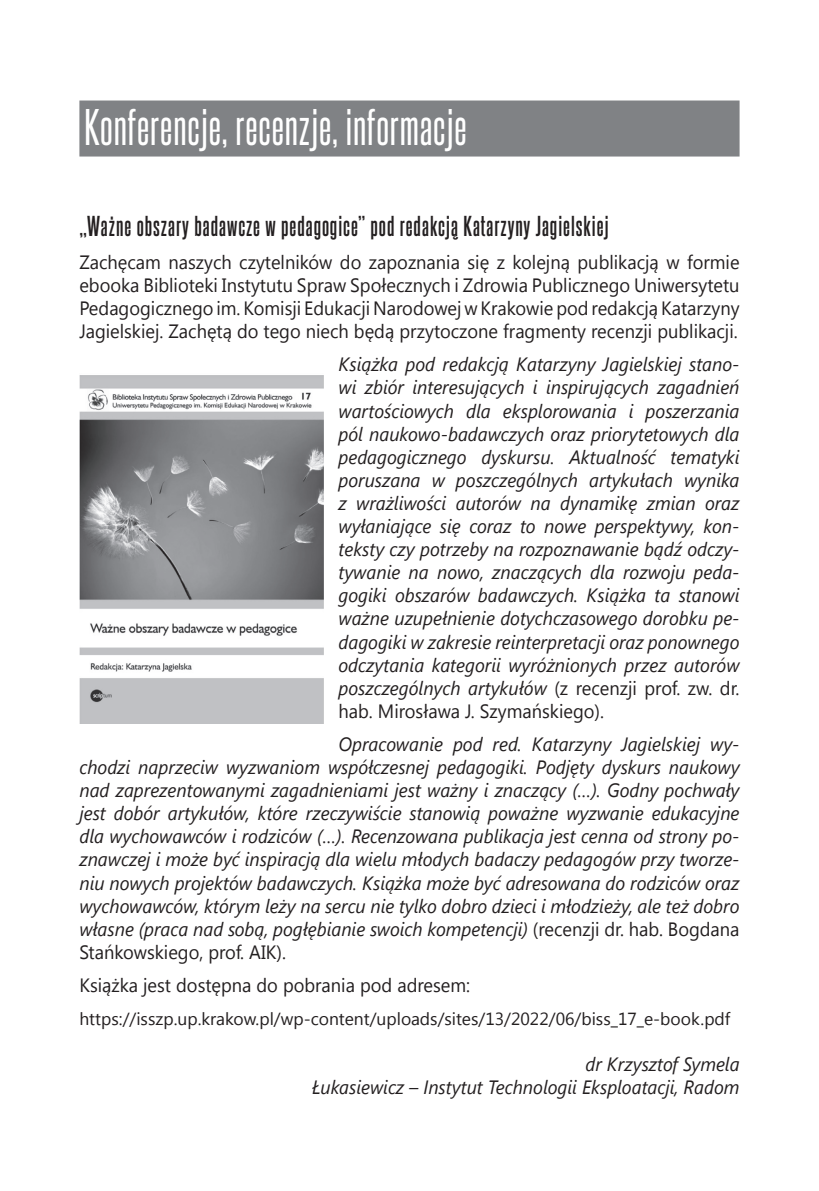
<style>
.page{position:relative;width:819px;height:1191px;background:#fff}
.page>*{position:absolute;margin:0;border:0;box-sizing:border-box;transform-origin:0 0}
.t1{font:43.75px "Steelfish Rg";letter-spacing:.02em;color:#fff}
.t2{font:700 24.5px "Steelfish Rg";letter-spacing:.04em;color:#231f20}
.t3{font:italic 19.25px/23.1px "Segoe UI";color:#231f20;text-align:justify;scale:.95 1}
.t4{font:19.25px/23.1px "Segoe UI";color:#231f20;text-align:justify;scale:.95 1}
.t5{font:17.5px "Segoe UI";color:#231f20}
.s1{font-style:normal}
</style>
<div class="page">
<div style="left:79px;top:100px;width:660px;height:56px;background:#808285"></div>
<img style="left:79px;top:375px;width:244px;height:349px">
<h1 class="t1" style="left:84px;top:100px;width:384px">Konferencje, recenzje, informacje</h1>
<p class="t2" style="left:79px;top:211px;width:530px">„Ważne obszary badawcze w pedagogice” pod redakcją Katarzyny Jagielskiej</p>
<p class="t4" style="left:79px;top:250px;width:696px">Zachęcam naszych czytelników do zapoznania się z kolejną publikacją w formie ebooka Biblioteki Instytutu Spraw Społecznych i Zdrowia Publicznego Uniwersytetu Pedagogicznego im. Komisji Edukacji Narodowej w Krakowie pod redakcją Katarzyny Jagielskiej. Zachętą do tego niech będą przytoczone fragmenty recenzji publikacji.</p>
<p class="t3" style="left:338px;top:352px;width:423px">Książka pod redakcją Katarzyny Jagielskiej stano&shy;wi zbiór interesujących i inspirujących zagadnień wartościowych dla eksplorowania i poszerzania pól naukowo-badawczych oraz priorytetowych dla pedagogicznego dyskursu. Aktualność tematyki poruszana w poszczególnych artykułach wynika z wrażliwości autorów na dynamikę zmian oraz wyłaniające się coraz to nowe perspektywy, kon&shy;teksty czy potrzeby na rozpoznawanie bądź odczy&shy;tywanie na nowo, znaczących dla rozwoju peda&shy;gogiki obszarów badawczych. Książka ta stanowi ważne uzupełnienie dotychczasowego dorobku pe&shy;dagogiki w zakresie reinterpretacji oraz ponownego odczytania kategorii wyróżnionych przez autorów poszczególnych artykułów <span class="s1">(z recenzji prof. zw. dr. hab. Mirosława J. Szymańskiego).</span></p>
<p class="t3" style="left:79px;top:731px;width:696px;text-indent:259px">Opracowanie pod red. Katarzyny Jagielskiej wy&shy;chodzi naprzeciw wyzwaniom współczesnej pedagogiki. Podjęty dyskurs naukowy nad zaprezentowanymi zagadnieniami jest ważny i znaczący (…). Godny pochwały jest dobór artykułów, które rzeczywiście stanowią poważne wyzwanie edukacyjne dla wychowawców i rodziców (…). Recenzowana publikacja jest cenna od strony po&shy;znawczej i może być inspiracją dla wielu młodych badaczy pedagogów przy tworze&shy;niu nowych projektów badawczych. Książka może być adresowana do rodziców oraz wychowawców, którym leży na sercu nie tylko dobro dzieci i młodzieży, ale też dobro własne (praca nad sobą, pogłębianie swoich kompetencji) <span class="s1">(recenzji dr. hab. Bogdana Stańkowskiego, prof. AIK).</span></p>
<p class="t4" style="left:79px;top:972px;width:413px">Książka jest dostępna do pobrania pod adresem:</p>
<p class="t5" style="left:79px;top:1006px;width:652px">https://isszp.up.krakow.pl/wp-content/uploads/sites/13/2022/06/biss_17_e-book.pdf</p>
<p class="t3" style="left:312px;top:1052px;width:451px;text-align:right">dr Krzysztof Symela<br>Łukasiewicz – Instytut Technologii Eksploatacji, Radom</p>
</div>
